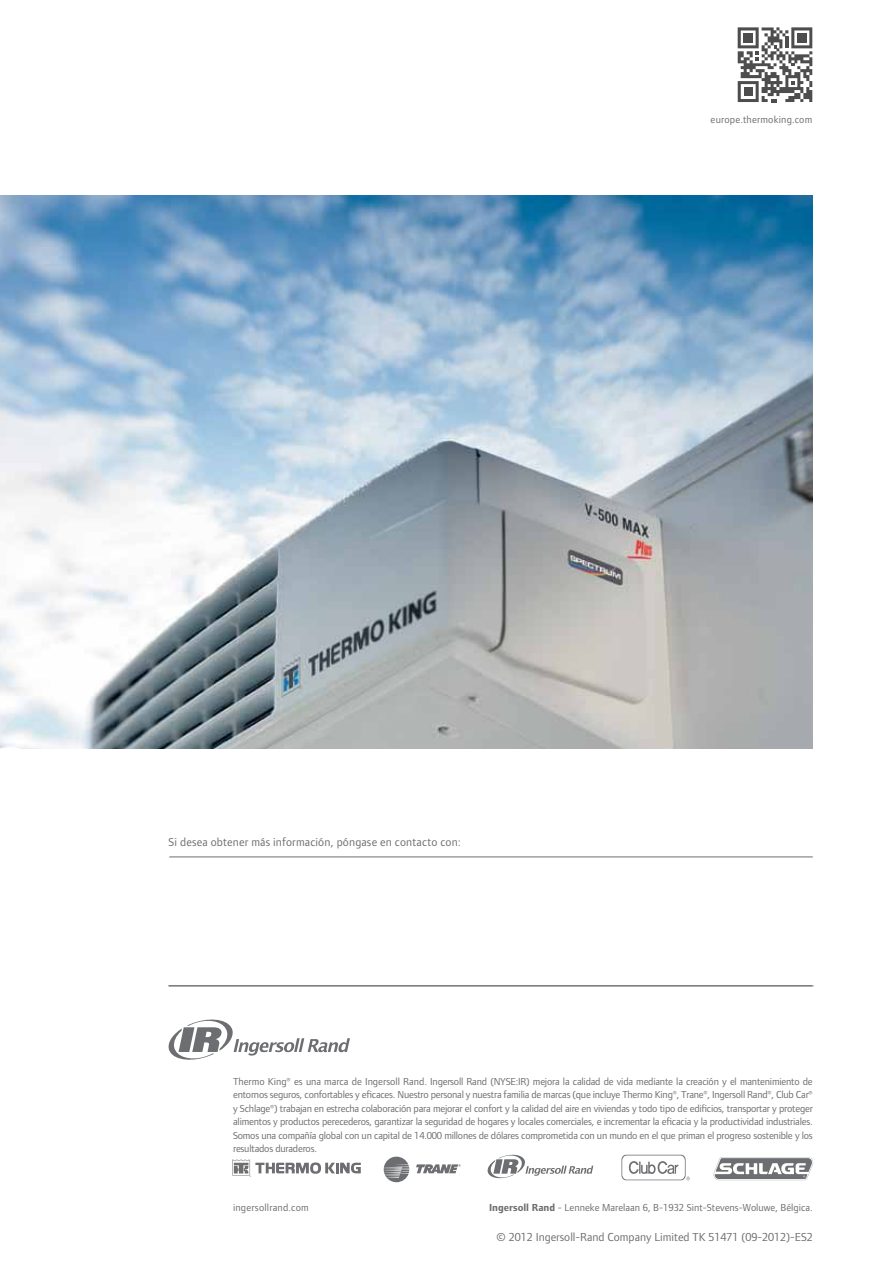
<style>
.page{position:relative;width:893px;height:1263px;background:#fff}
.page>*{position:absolute;margin:0;border:0;box-sizing:border-box;transform-origin:0 0}
.t1{font:12px "Foundry Form Sans Blonde";letter-spacing:.005em;color:#6d6e71}
.t2{font:10.5px/13.5px "Foundry Form Sans Blonde";color:#6d6e71;text-align:justify}
.t3{font:10.5px "Foundry Form Sans Blonde";letter-spacing:.02em;color:#6d6e71}
.s1{font-weight:700}
</style>
<div class="page">
<svg style="left:168px;top:1019px;width:182px;height:41px"></svg>
<svg style="left:621px;top:1155px;width:69px;height:25px"></svg>
<svg style="left:487px;top:1154px;width:106px;height:25px"></svg>
<svg style="left:384px;top:1156px;width:25px;height:26px"></svg>
<svg style="left:416px;top:1164px;width:45px;height:9px"></svg>
<svg style="left:713px;top:1157px;width:100px;height:23px"></svg>
<svg style="left:232px;top:1160px;width:129px;height:17px"></svg>
<hr style="left:169px;top:856px;width:644px;height:1px;background:#6d6e71">
<hr style="left:169px;top:985px;width:644px;height:1px;background:#6d6e71">
<svg style="left:738px;top:27px;width:74px;height:75px"></svg>
<img style="left:0;top:196px;width:812px;height:552px">
<p class="t3" style="left:711px;top:113px;width:103px">europe.thermoking.com</p>
<p class="t1" style="left:169px;top:835px;width:294px">Si desea obtener más información, póngase en contacto con:</p>
<p class="t2" style="left:233px;top:1074px;width:581px">Thermo King® es una marca de I ngersoll Rand. I ngersoll Rand (NYSE:I R) mejora la calidad de vida mediante la creación y el mantenimiento de entornos seguros, confortables y eficaces. N uestro personal y nuestra familia de marcas (que incluye Thermo King®, Trane®, I ngersoll Rand®, Club Car® y Schlage®) trabajan en estrecha colaboración para mejorar el confort y la calidad del aire en viviendas y todo tipo de edificios, transportar y proteger alimentos y productos perecederos, garantizar la seguridad de hogares y locales comerciales, e incrementar la eficacia y la productividad industriales.<br>Somos una compañía global con un capital de 14.000 millones de dólares comprometida con un mundo en el que priman el progreso sostenible y los resultados duraderos.</p>
<p class="t2" style="left:233px;top:1201px;width:77px">ingersollrand.com</p>
<p class="t2" style="left:489px;top:1201px;width:325px"><span class="s1">Ingersoll Rand</span> - Lenneke Marelaan 6, B-1932 Sint-Stevens-Woluwe, Bélgica.</p>
<p class="t1" style="left:496px;top:1230px;width:318px">© 2012 I ngersoll-Rand Company Limited TK 51471 (09-2012)-ES2</p>
</div>
